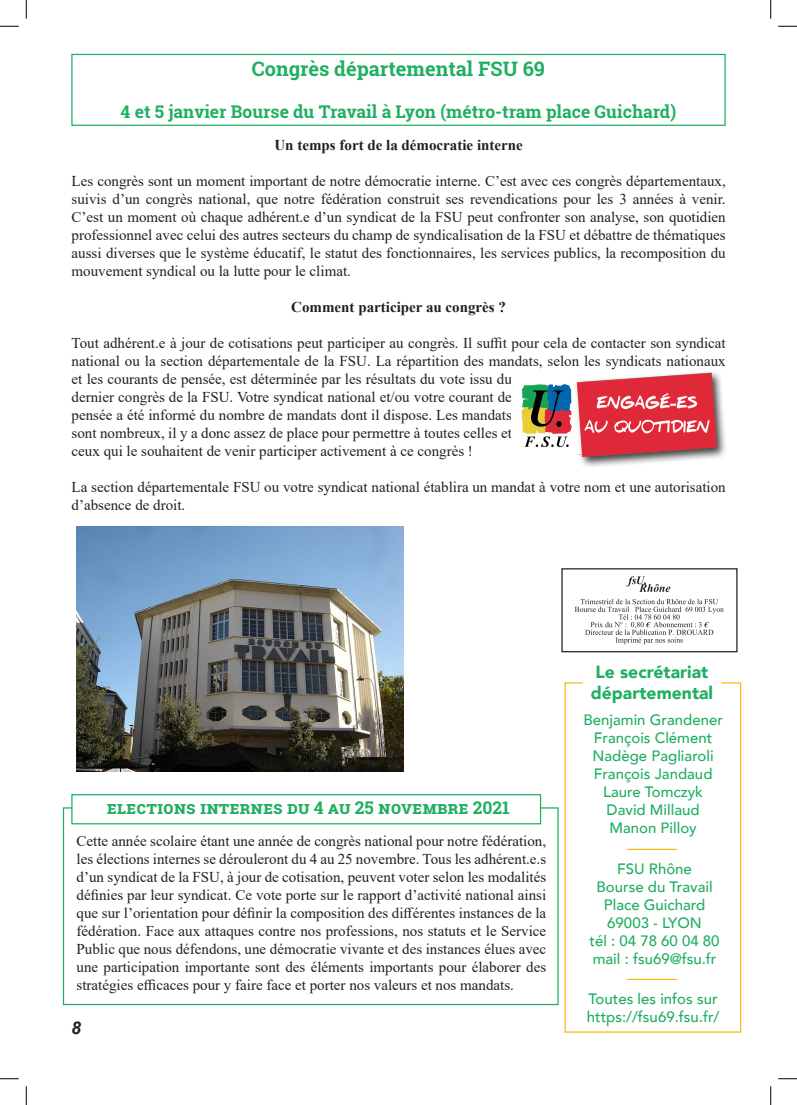
<style>
.page{position:relative;width:797px;height:1105px;background:#fff}
.page>*{position:absolute;margin:0;border:0;box-sizing:border-box;transform-origin:0 0}
.t1{font:700 20px "Roboto Slab";color:#20af61}
.t2{font:700 17.5px "Roboto Slab";color:#20af61}
.t3{font:900 17.5px/21px "Avenir";color:#20af61}
.t4{font:italic 700 17.5px "Arial";color:#231f20}
.t5{font:15px/18px "Times New Roman";color:#231f20;text-align:justify}
.t6{font:500 15px "Avenir";color:#20af61}
.t7{font:700 15px "Times New Roman";color:#231f20}
</style>
<div class="page">
<div style="left:564px;top:682px;width:177px;height:351px;border:1px solid #fcb814"></div>
<div style="left:583px;top:661px;width:138px;height:44px;background:#fff"></div>
<img style="left:574px;top:576px;width:150px;height:69px">
<div style="left:561px;top:568px;width:176px;height:84px;border:1px solid #231f20"></div>
<hr style="left:627px;top:849px;width:50px;height:1px;background:#fcb814">
<hr style="left:627px;top:979px;width:50px;height:1px;background:#fcb814">
<div style="left:71px;top:54px;width:654px;height:72px;border:1px solid #20af61"></div>
<img style="left:76px;top:526px;width:327px;height:246px">
<img style="left:521px;top:372px;width:205px;height:95px">
<div style="left:71px;top:794px;width:470px;height:30px;border:1px solid #20af61"></div>
<svg style="left:0;top:25px;width:19px;height:2px"></svg>
<svg style="left:778px;top:25px;width:19px;height:2px"></svg>
<svg style="left:0;top:1078px;width:19px;height:1px"></svg>
<svg style="left:778px;top:1078px;width:19px;height:1px"></svg>
<svg style="left:25px;top:0;width:2px;height:19px"></svg>
<svg style="left:25px;top:1086px;width:2px;height:19px"></svg>
<svg style="left:770px;top:0;width:1px;height:19px"></svg>
<svg style="left:770px;top:1086px;width:1px;height:19px"></svg>
<p class="t1" style="left:252px;top:55px;width:295px">Congrès départemental FSU 69</p>
<p class="t2" style="left:121px;top:100px;width:557px">4 et 5 janvier Bourse du Travail à Lyon (métro-tram place Guichard)</p>
<p class="t7" style="left:274px;top:134px;width:250px">Un temps fort de la démocratie interne</p>
<p class="t5" style="left:72px;top:171px;width:655px">Les congrès sont un moment important de notre démocratie interne. C’est avec ces congrès départementaux, suivis d’un congrès national, que notre fédération construit ses revendications pour les 3 années à venir.<br>C’est un moment où chaque adhérent.e d’un syndicat de la FSU peut confronter son analyse, son quotidien professionnel avec celui des autres secteurs du champ de syndicalisation de la FSU et débattre de thématiques aussi diverses que le système éducatif, le statut des fonctionnaires, les services publics, la recomposition du mouvement syndical ou la lutte pour le climat.</p>
<p class="t7" style="left:291px;top:296px;width:216px">Comment participer au congrès ?</p>
<p class="t5" style="left:72px;top:333px;width:655px;text-align:left">Tout adhérent.e à jour de cotisations peut participer au congrès. Il suffit pour cela de contacter son syndicat national ou la section départementale de la FSU. La répartition des mandats, selon les syndicats nationaux et les courants de pensée, est déterminée par les résultats du vote issu du<br>dernier congrès de la FSU. Votre syndicat national et/ou votre courant de<br>pensée a été informé du nombre de mandats dont il dispose. Les mandats<br>sont nombreux, il y a donc assez de place pour permettre à toutes celles et<br>ceux qui le souhaitent de venir participer activement à ce congrès !</p>
<p class="t5" style="left:72px;top:477px;width:655px">La section départementale FSU ou votre syndicat national établira un mandat à votre nom et une autorisation d’absence de droit.</p>
<p class="t2" style="left:107px;top:795px;width:405px">Elections Internes du 4 au 25 novembre 2021</p>
<p class="t5" style="left:77px;top:831px;width:471px">Cette année scolaire étant une année de congrès national pour notre fédération, les élections internes se dérouleront du 4 au 25 novembre. Tous les adhérent.e.s d’un syndicat de la FSU, à jour de cotisation, peuvent voter selon les modalités définies par leur syndicat. Ce vote porte sur le rapport d’activité national ainsi que sur l’orientation pour définir la composition des différentes instances de la fédération. Face aux attaques contre nos professions, nos statuts et le Service Public que nous défendons, une démocratie vivante et des instances élues avec une participation importante sont des éléments importants pour élaborer des stratégies efficaces pour y faire face et porter nos valeurs et nos mandats.</p>
<p class="t4" style="left:71px;top:1016px;width:11px">8</p>
<p class="t3" style="left:591px;top:661px;width:124px">Le secrétariat départemental</p>
<p class="t6" style="left:583px;top:707px;width:141px">Benjamin Grandener</p>
<p class="t6" style="left:594px;top:725px;width:120px">François Clément</p>
<p class="t6" style="left:592px;top:743px;width:123px">Nadège Pagliaroli</p>
<p class="t6" style="left:593px;top:761px;width:120px">François Jandaud</p>
<p class="t6" style="left:603px;top:779px;width:101px">Laure Tomczyk</p>
<p class="t6" style="left:606px;top:797px;width:95px">David Millaud</p>
<p class="t6" style="left:609px;top:815px;width:89px">Manon Pilloy</p>
<p class="t6" style="left:617px;top:855px;width:76px">FSU Rhône</p>
<p class="t6" style="left:596px;top:873px;width:118px">Bourse du Travail</p>
<p class="t6" style="left:604px;top:891px;width:103px">Place Guichard</p>
<p class="t6" style="left:607px;top:909px;width:96px">69003 - LYON</p>
<p class="t6" style="left:589px;top:927px;width:132px">tél : 04 78 60 04 80</p>
<p class="t6" style="left:592px;top:945px;width:125px">mail : fsu69@fsu.fr</p>
<p class="t6" style="left:588px;top:985px;width:130px">Toutes les infos sur</p>
<p class="t6" style="left:587px;top:1003px;width:134px">https://fsu69.fsu.fr/</p>
</div>
